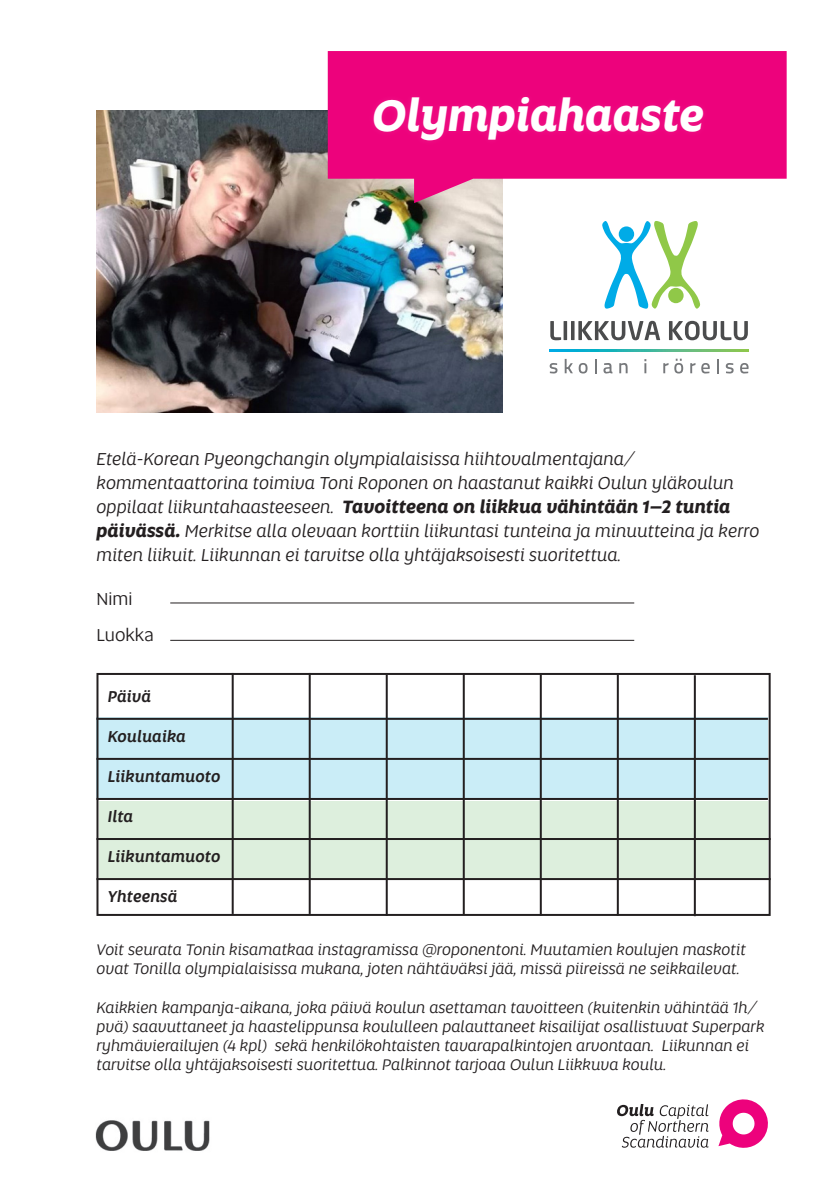
<style>
.page{position:relative;width:840px;height:1191px;background:#fff}
.page>*{position:absolute;margin:0;border:0;box-sizing:border-box;transform-origin:0 0}
.t1{font:italic 700 44.4px "Altis";letter-spacing:-.005em;color:#fff}
.t2{font:italic 18px/24px "Altis";color:#231f20}
.t3{font:18px "Altis";color:#231f20}
.t4{font:italic 16px/19.2px "Altis";color:#231f20}
.t5{font:italic 500 16px "Altis";color:#231f20}
.s1{font-weight:700}
</style>
<div class="page">
<div style="left:99px;top:801px;width:668px;height:78px;background:#ddefdd"></div>
<div style="left:96px;top:717px;width:671px;height:81px;background:#caedf7"></div>
<hr style="left:170px;top:602px;width:464px;height:1px;background:#231f20">
<hr style="left:170px;top:640px;width:464px;height:1px;background:#231f20">
<img style="left:96px;top:111px;width:406px;height:302px">
<svg style="left:327px;top:51px;width:459px;height:152px;background:#eb3291"></svg>
<div style="left:367px;top:91px;width:342px;height:56px;background:#ed077f"></div>
<div style="left:96px;top:673px;width:674px;height:243px;border:2px solid #231f20"></div>
<hr style="left:96px;top:718px;width:671px;height:2px;background:#231f20">
<hr style="left:96px;top:758px;width:672px;height:2px;background:#231f20">
<hr style="left:96px;top:798px;width:671px;height:2px;background:#231f20">
<hr style="left:96px;top:838px;width:674px;height:2px;background:#231f20">
<hr style="left:96px;top:878px;width:674px;height:2px;background:#231f20">
<hr style="left:231px;top:673px;width:2px;height:241px;background:#231f20">
<hr style="left:308px;top:673px;width:2px;height:241px;background:#231f20">
<hr style="left:385px;top:675px;width:2px;height:241px;background:#231f20">
<hr style="left:462px;top:674px;width:2px;height:241px;background:#231f20">
<hr style="left:539px;top:674px;width:2px;height:241px;background:#231f20">
<hr style="left:616px;top:674px;width:2px;height:241px;background:#231f20">
<hr style="left:693px;top:675px;width:2px;height:241px;background:#231f20">
<svg style="left:550px;top:321px;width:11px;height:19px"></svg>
<svg style="left:563px;top:321px;width:4px;height:19px"></svg>
<svg style="left:570px;top:321px;width:4px;height:19px"></svg>
<svg style="left:578px;top:321px;width:81px;height:19px"></svg>
<svg style="left:669px;top:321px;width:78px;height:19px"></svg>
<svg style="left:549px;top:363px;width:8px;height:10px"></svg>
<svg style="left:564px;top:359px;width:8px;height:14px"></svg>
<svg style="left:578px;top:363px;width:9px;height:10px"></svg>
<svg style="left:595px;top:359px;width:1px;height:14px"></svg>
<svg style="left:603px;top:363px;width:9px;height:10px"></svg>
<svg style="left:619px;top:363px;width:8px;height:10px"></svg>
<svg style="left:644px;top:359px;width:2px;height:14px"></svg>
<svg style="left:663px;top:363px;width:5px;height:10px"></svg>
<svg style="left:674px;top:359px;width:8px;height:14px"></svg>
<svg style="left:690px;top:363px;width:5px;height:10px"></svg>
<svg style="left:701px;top:363px;width:8px;height:10px"></svg>
<svg style="left:717px;top:359px;width:1px;height:14px"></svg>
<svg style="left:725px;top:363px;width:8px;height:10px"></svg>
<svg style="left:740px;top:363px;width:8px;height:10px"></svg>
<svg style="left:549px;top:349px;width:199px;height:2px"></svg>
<svg style="left:602px;top:221px;width:97px;height:88px"></svg>
<div style="left:667px;top:288px;width:16px;height:15px;background:#90c848;border-radius:50%"></div>
<img style="left:95px;top:1120px;width:115px;height:31px">
<svg style="left:617px;top:1104px;width:91px;height:43px"></svg>
<svg style="left:718px;top:1099px;width:50px;height:49px"></svg>
<p class="t1" style="left:372px;top:82px;width:333px">Olympiahaaste</p>
<p class="t2" style="left:96px;top:446px;width:664px">Etelä-Korean Pyeongchangin olympialaisissa hiihtovalmentajana/ kommentaattorina toimiva Toni Roponen on haastanut kaikki Oulun yläkoulun oppilaat liikuntahaasteeseen. <span class="s1">Tavoitteena on liikkua vähintään 1–2 tuntia päivässä.</span> Merkitse alla olevaan korttiin liikuntasi tunteina ja minuutteina ja kerro miten liikuit. Liikunnan ei tarvitse olla yhtäjaksoisesti suoritettua.</p>
<p class="t3" style="left:96px;top:586px;width:37px">Nimi</p>
<p class="t3" style="left:96px;top:622px;width:59px">Luokka</p>
<p class="t5" style="left:108px;top:685px;width:45px">Päivä</p>
<p class="t5" style="left:108px;top:725px;width:80px">Kouluaika</p>
<p class="t5" style="left:108px;top:765px;width:114px">Liikuntamuoto</p>
<p class="t5" style="left:108px;top:805px;width:27px">Ilta</p>
<p class="t5" style="left:108px;top:845px;width:114px">Liikuntamuoto</p>
<p class="t5" style="left:108px;top:885px;width:71px">Yhteensä</p>
<p class="t4" style="left:96px;top:939px;width:650px">Voit seurata Tonin kisamatkaa instagramissa @roponentoni. Muutamien koulujen maskotit ovat Tonilla olympialaisissa mukana, joten nähtäväksi jää, missä piireissä ne seikkailevat.</p>
<p class="t4" style="left:96px;top:997px;width:669px">Kaikkien kampanja-aikana, joka päivä koulun asettaman tavoitteen (kuitenkin vähintää 1h/ pvä) saavuttaneet ja haastelippunsa koululleen palauttaneet kisailijat osallistuvat Superpark ryhmävierailujen (4 kpl) sekä henkilökohtaisten tavarapalkintojen arvontaan. Liikunnan ei tarvitse olla yhtäjaksoisesti suoritettua. Palkinnot tarjoaa Oulun Liikkuva koulu.</p>
</div>
